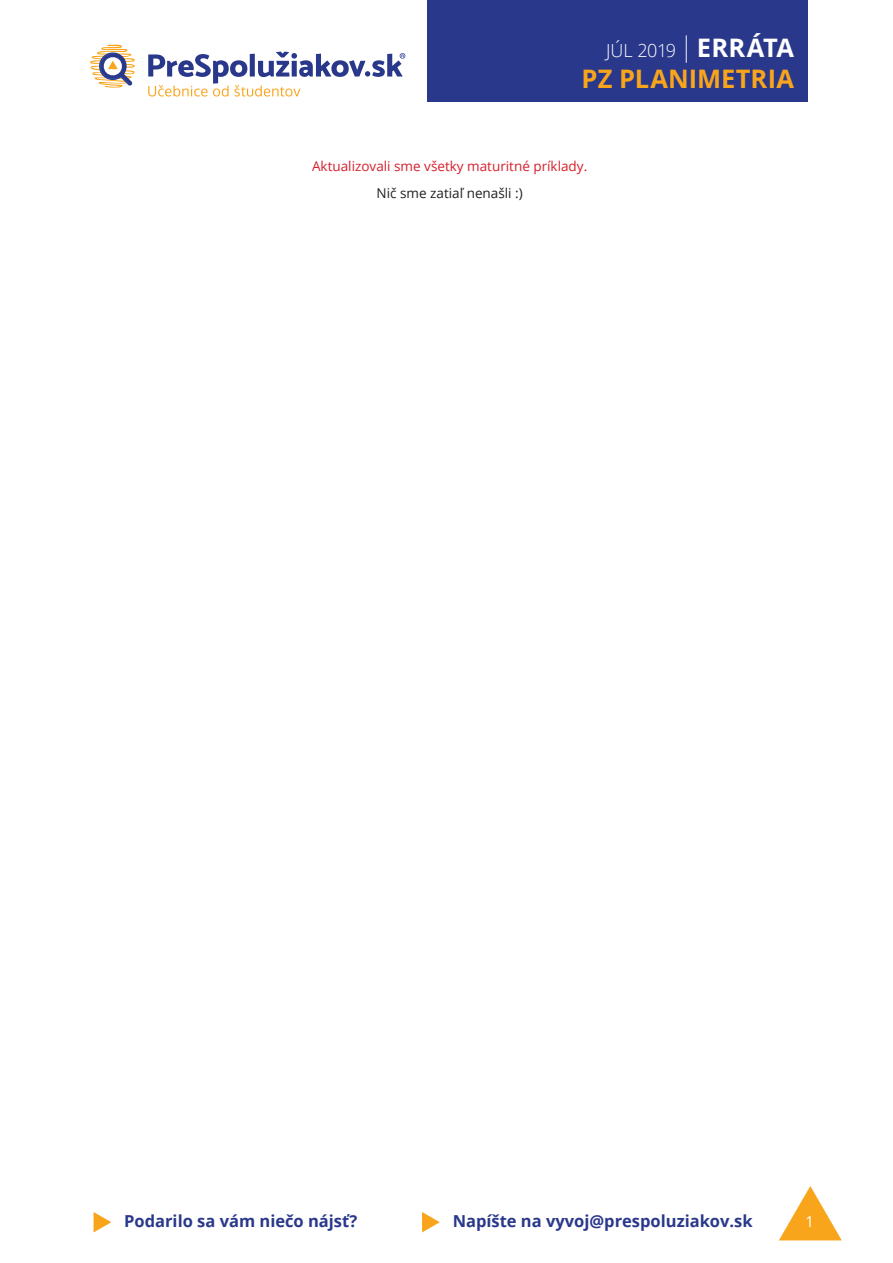
<style>
.page{position:relative;width:893px;height:1263px;background:#fff}
.page>*{position:absolute;margin:0;border:0;box-sizing:border-box;transform-origin:0 0}
.t1{font:700 25.5px "Open Sans";letter-spacing:.01em;color:#f9a51b}
.t2{font:300 18px "Open Sans";letter-spacing:-.02em;color:#fff}
.t3{font:700 16.5px "Open Sans";color:#2a388b}
.t4{font:15px "Open Sans";color:#fff}
.t5{font:13.5px "Open Sans";color:#d61f2b}
.t6{font:13.5px "Open Sans";color:#231f20}
.s1{font-size:26.85px}
.s2{font-weight:700;font-size:25.5px}
</style>
<div class="page">
<div style="left:428px;top:0;width:380px;height:102px;background:#2a388b"></div>
<svg style="left:779px;top:1186px;width:63px;height:54px"></svg>
<svg style="left:94px;top:1212px;width:17px;height:20px"></svg>
<svg style="left:422px;top:1212px;width:18px;height:20px"></svg>
<svg style="left:90px;top:44px;width:45px;height:44px"></svg>
<svg style="left:148px;top:52px;width:257px;height:45px"></svg>
<p class="t2" style="left:606px;top:39px;width:189px">JÚL 2019 <span class="s1">|</span> <span class="s2">ERRÁTA</span></p>
<h1 class="t1" style="left:581px;top:61px;width:214px">PZ PLANIMETRIA</h1>
<p class="t5" style="left:312px;top:157px;width:277px">Aktualizovali sme všetky maturitné príklady.</p>
<p class="t6" style="left:377px;top:184px;width:148px">Nič sme zatiaľ nenašli :)</p>
<p class="t3" style="left:124px;top:1209px;width:235px">Podarilo sa vám niečo nájsť?</p>
<p class="t3" style="left:453px;top:1209px;width:301px">Napíšte na vyvoj@prespoluziakov.sk</p>
<p class="t4" style="left:805px;top:1211px;width:10px">1</p>
</div>
